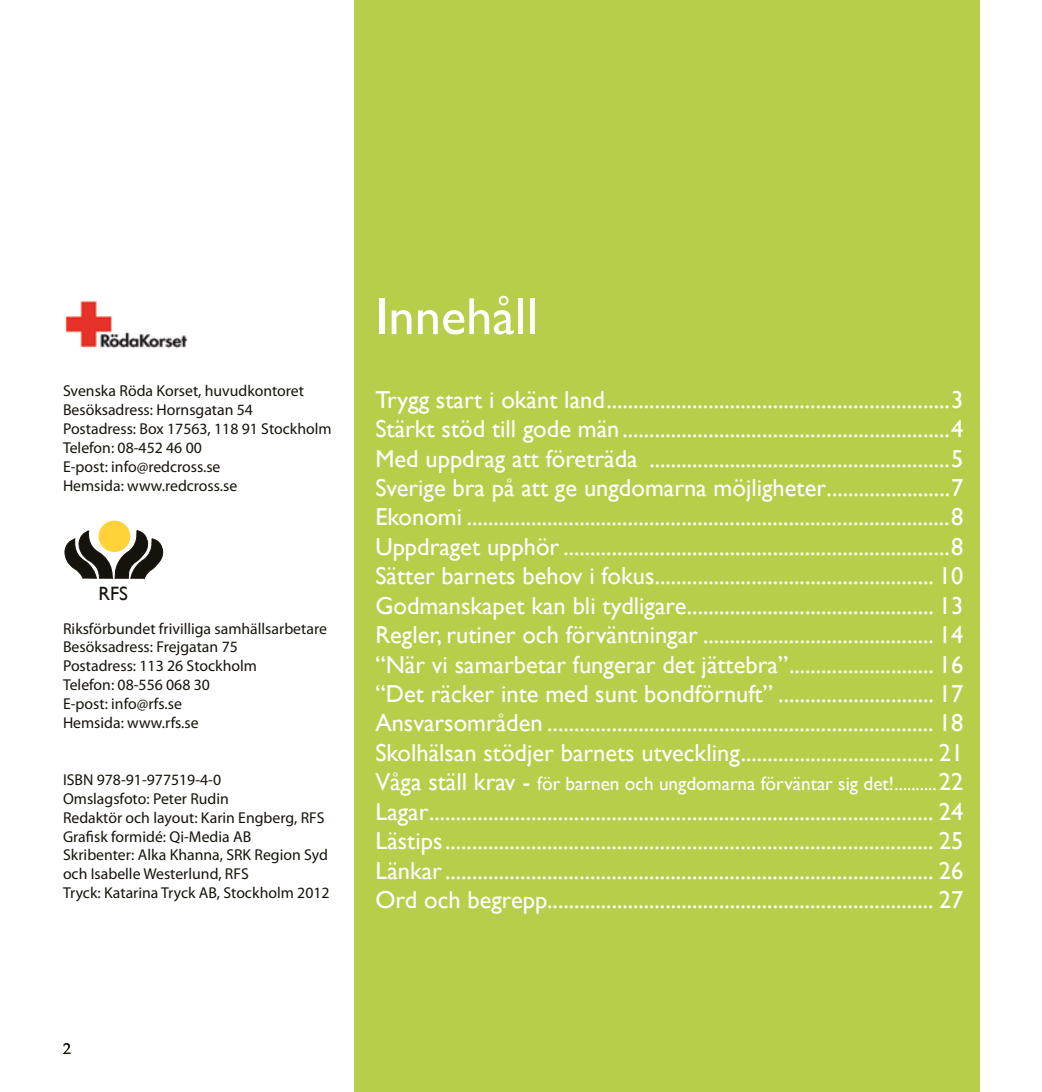
<style>
.page{position:relative;width:1042px;height:1092px;background:#fff}
.page>*{position:absolute;margin:0;border:0;box-sizing:border-box;transform-origin:0 0}
.t1{font:52.5px "Gill Sans";color:#fff}
.t2{font:24.5px/29.4px "Gill Sans";color:#fff;text-align:justify}
.t3{font:19.25px "Gill Sans";color:#fff}
.t4{font:19.25px "Gill Sans";color:#15130b}
.t5{font:15.75px/18.9px "Myriad Pro";color:#15130b}
.t6{font:15.75px "Palatino Linotype";color:#15130b}
.s1{font-size:24.5px}
</style>
<div class="page">
<div style="left:354px;top:0;width:625px;height:1091px;background:#b6ce4a"></div>
<div style="left:99px;top:521px;width:31px;height:30px;background:#ffd23a;border-radius:50%"></div>
<div style="left:99px;top:521px;width:31px;height:30px;border:1px solid #ffd23a;border-radius:50%"></div>
<svg style="left:64px;top:529px;width:99px;height:50px"></svg>
<img style="left:65px;top:301px;width:123px;height:48px">
<p class="t5" style="left:63px;top:381px;width:270px">Svenska Röda Korset, huvudkontoret<br>Besöksadress: Hornsgatan 54<br>Postadress: Box 17563, 118 91 Stockholm<br>Telefon: 08-452 46 00<br>E-post: info@redcross.se<br>Hemsida: www.redcross.se</p>
<p class="t4" style="left:98px;top:582px;width:31px">RFS</p>
<p class="t5" style="left:63px;top:618px;width:265px">Riksförbundet frivilliga samhällsarbetare<br>Besöksadress: Frejgatan 75<br>Postadress: 113 26 Stockholm<br>Telefon: 08-556 068 30<br>E-post: info@rfs.se<br>Hemsida: www.rfs.se</p>
<p class="t5" style="left:63px;top:769px;width:268px">ISBN 978-91-977519-4-0<br>Omslagsfoto: Peter Rudin<br>Redaktör och layout: Karin Engberg, RFS Grafisk formidé: Qi-Media AB<br>Skribenter: Alka Khanna, SRK Region Syd och Isabelle Westerlund, RFS<br>Tryck: Katarina Tryck AB, Stockholm 2012</p>
<h1 class="t1" style="left:375px;top:286px;width:164px">Innehåll</h1>
<p class="t2" style="left:375px;top:385px;width:589px">Trygg start i okänt land................................................................3<br>Stärkt stöd till gode män.............................................................4<br>Med uppdrag att företräda ........................................................5<br>Sverige bra på att ge ungdomarna möjligheter.......................7<br>Ekonomi ..........................................................................................8<br>Uppdraget upphör ........................................................................8<br>Sätter barnets behov i fokus.................................................... 10<br>Godmanskapet kan bli tydligare.............................................. 13<br>Regler, rutiner och förväntningar ........................................... 14 “När vi samarbetar fungerar det jättebra”........................... 16 “Det räcker inte med sunt bondförnuft” ............................. 17<br>Ansvarsområden ........................................................................ 18<br>Skolhälsan stödjer barnets utveckling.................................... 21</p>
<p class="t3" style="left:375px;top:772px;width:589px"><span class="s1">Våga ställ krav -</span> för barnen och ungdomarna förväntar sig det!..........<span class="s1">22</span></p>
<p class="t2" style="left:375px;top:797px;width:589px">Lagar.............................................................................................. 24<br>Lästips........................................................................................... 25<br>Länkar........................................................................................... 26<br>Ord och begrepp........................................................................ 27</p>
<p class="t6" style="left:63px;top:1037px;width:9px">2</p>
</div>
